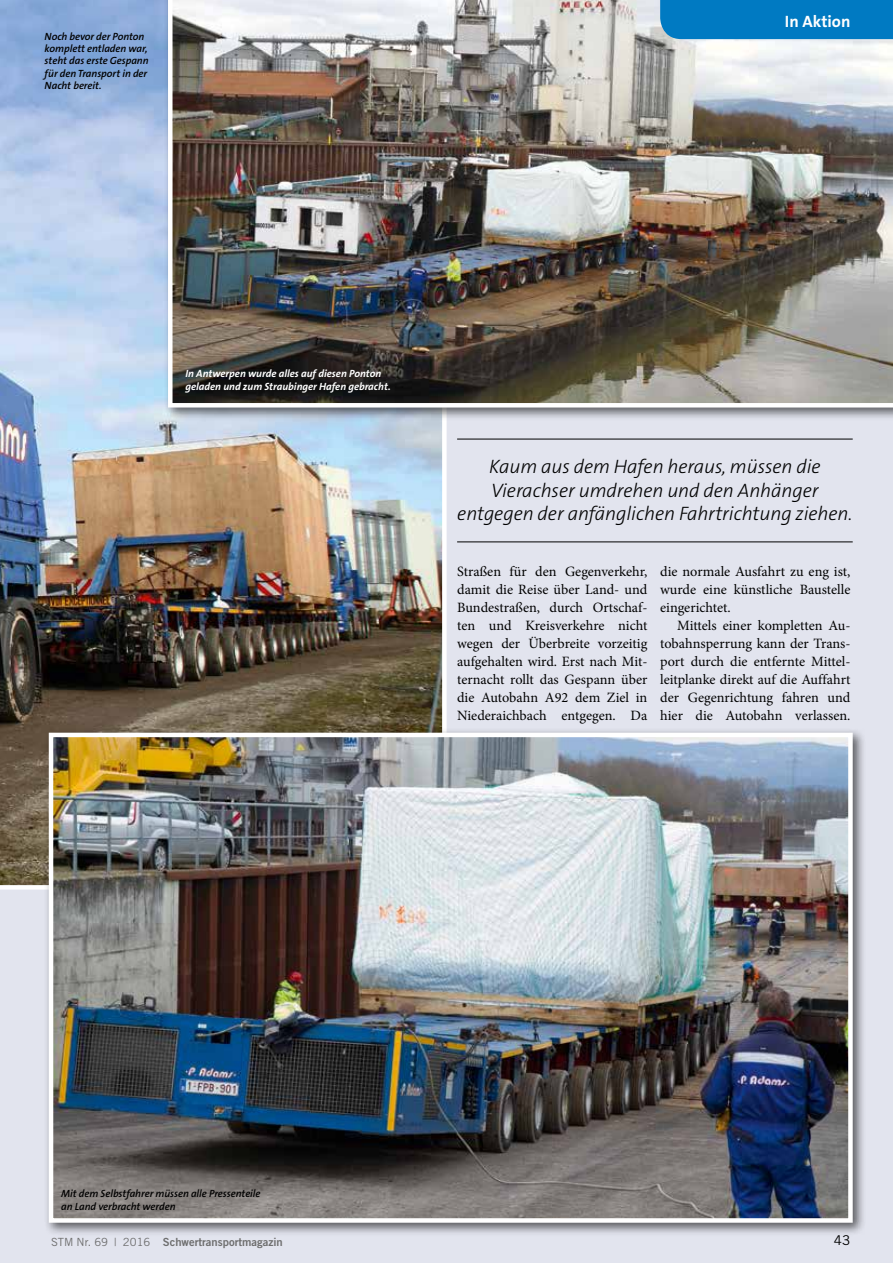
<style>
.page{position:relative;width:893px;height:1263px;background:#e2e4ee}
.page>*{position:absolute;margin:0;border:0;box-sizing:border-box;transform-origin:0 0}
.t1{font:italic 300 19.5px/23.4px "The Sans B3";letter-spacing:-.005em;color:#000;text-align:center}
.t2{font:700 16.5px "The Sans B7";color:#fff}
.t3{font:14.25px/18px "Minion Pro";color:#000;text-align:justify}
.t4{font:13.5px "Trade Gothic";color:#000}
.t5{font:11.25px "Trade Gothic Bold Two";color:#6e6e6e}
.t6{font:italic 600 10.5px/12.3px "The Sans B6";letter-spacing:-.005em;color:#000}
.t7{font:italic 700 10.5px/12.3px "The Sans B7";color:#fff}
.s1{font-family:"Trade Gothic"}
</style>
<div class="page">
<img style="left:0;top:0;width:447px;height:889px">
<div style="left:163px;top:0;width:730px;height:421px;background:#000;opacity:.6"></div>
<img style="left:168px;top:0;width:725px;height:407px">
<div style="left:660px;top:0;width:233px;height:39px;background:#007ac2"></div>
<div style="left:44px;top:728px;width:822px;height:508px;background:#000;opacity:.6"></div>
<img style="left:54px;top:738px;width:794px;height:480px">
<div style="left:49px;top:733px;width:804px;height:490px;border:4px solid #fff"></div>
<hr style="left:457px;top:439px;width:396px;height:1px;background:#000">
<hr style="left:457px;top:541px;width:396px;height:1px;background:#000">
<p class="t6" style="left:45px;top:30px;width:106px">Noch bevor der Ponton komplett entladen war, steht das erste Gespann für den Transport in der<br>Nacht bereit.</p>
<p class="t2" style="left:785px;top:13px;width:67px">In Aktion</p>
<p class="t7" style="left:185px;top:368px;width:207px">In Antwerpen wurde alles auf diesen Ponton geladen und zum Straubinger Hafen gebracht.</p>
<h1 class="t1" style="left:457px;top:456px;width:397px">Kaum aus dem Hafen heraus, müssen die<br>Vierachser umdrehen und den Anhänger entgegen der anfänglichen Fahrtrichtung ziehen.</h1>
<p class="t3" style="left:457px;top:563px;width:192px">Straßen für den Gegenverkehr, damit die Reise über Land- und Bundestraßen, durch Ortschaf&shy;ten und Kreisverkehre nicht wegen der Überbreite vorzeitig aufgehalten wird. Erst nach Mit&shy;ternacht rollt das Gespann über die Autobahn A92 dem Ziel in Niederaichbach entgegen. Da</p>
<p class="t3" style="left:660px;top:563px;width:192px">die normale Ausfahrt zu eng ist, wurde eine künstliche Baustelle eingerichtet.</p>
<p class="t3" style="left:660px;top:616px;width:192px;text-indent:17px">Mittels einer kompletten Au&shy;tobahnsperrung kann der Trans&shy;port durch die entfernte Mittel&shy;leitplanke direkt auf die Auffahrt der Gegenrichtung fahren und hier die Autobahn verlassen.</p>
<p class="t6" style="left:61px;top:1188px;width:201px">Mit dem Selbstfahrer müssen alle Pressenteile an Land verbracht werden</p>
<p class="t5" style="left:51px;top:1235px;width:233px"><span class="s1">STM Nr. 69 | 2016</span> Schwertransportmagazin</p>
<p class="t4" style="left:834px;top:1232px;width:18px">43</p>
</div>
